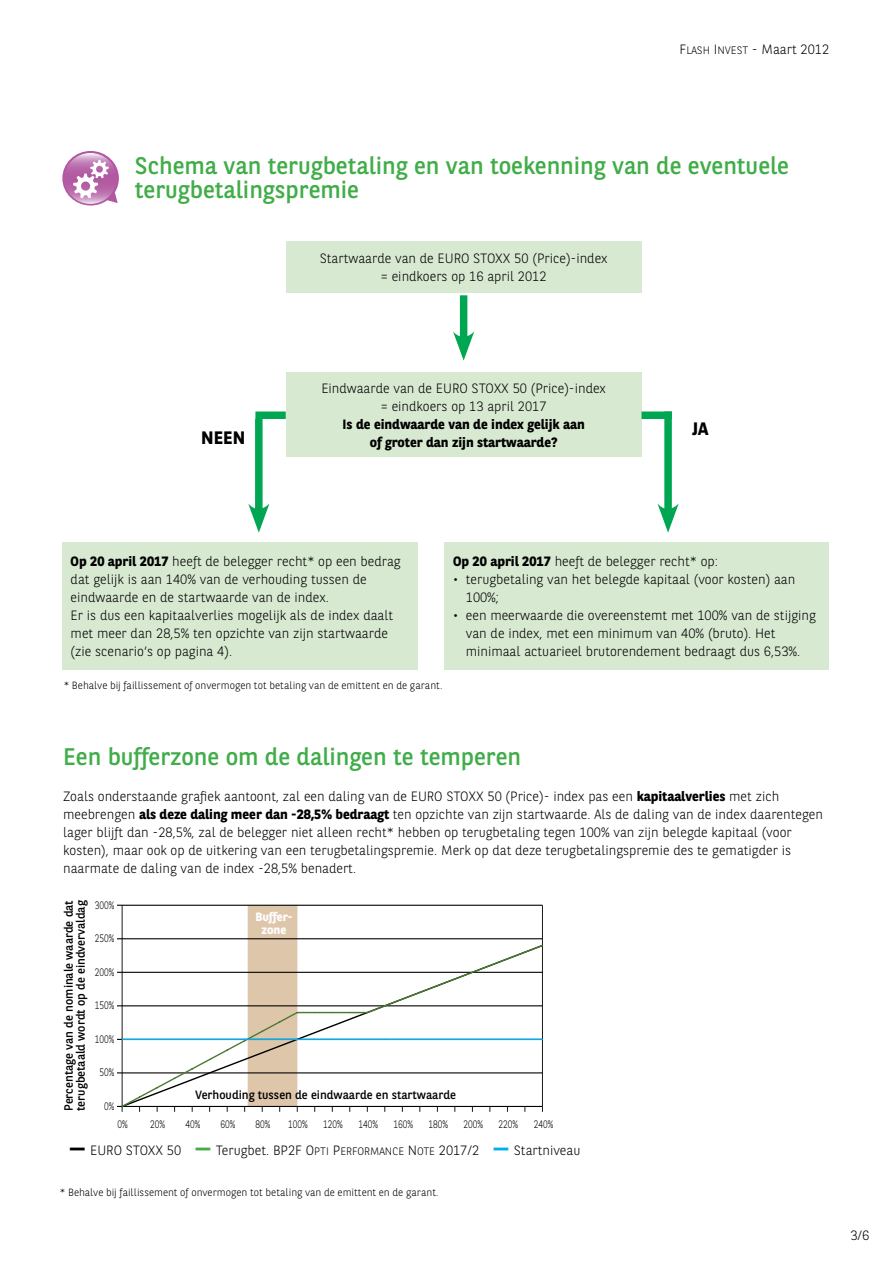
<style>
.page{position:relative;width:893px;height:1263px;background:#fff}
.page>*{position:absolute;margin:0;border:0;box-sizing:border-box;transform-origin:0 0}
.t1{font:24px/24px "BNPP Sans";color:#41ad49}
.t2{font:700 18px "BNPP Sans";color:#000}
.t3{font:300 13.5px/18px "BNPP Sans";color:#000}
.t4{font:700 13.5px/18px "BNPP Sans";color:#000;text-align:center}
.t5{font:12px/12px "BNPP Sans";color:#000}
.t6{font:700 12px/13.5px "BNPP Sans";color:#fff;text-align:center}
.t7{font:300 10.8px "BNPP Sans";color:#000;scale:.81 1}
.t8{font:300 10.5px "BNPP Sans";letter-spacing:.005em;color:#000}
.s1{font-family:"BNPP Sans Light SC800";font-weight:400}
.s2{font-family:"BNPP Sans Light SC800";font-weight:400;font-size:10.8px}
.s3{font-weight:700}
.s4{font-weight:800;font-size:18px}
.s5{font-weight:800;font-size:18px;color:#41ad49}
.s6{font-weight:800;font-size:18px;color:#00aeef}
</style>
<div class="page">
<div style="left:286px;top:241px;width:355px;height:51px;background:#d8e9d2"></div>
<div style="left:286px;top:372px;width:355px;height:85px;background:#d8e9d2"></div>
<div style="left:62px;top:543px;width:356px;height:127px;background:#d8e9d2"></div>
<div style="left:445px;top:543px;width:384px;height:127px;background:#d8e9d2"></div>
<div style="left:460px;top:295px;width:7px;height:49px;background:#00a651"></div>
<svg style="left:453px;top:331px;width:21px;height:30px"></svg>
<div style="left:255px;top:419px;width:8px;height:97px;background:#00a651"></div>
<svg style="left:248px;top:503px;width:21px;height:30px"></svg>
<div style="left:664px;top:411px;width:8px;height:105px;background:#00a651"></div>
<svg style="left:657px;top:503px;width:22px;height:30px"></svg>
<div style="left:255px;top:411px;width:31px;height:8px;background:#00a651"></div>
<div style="left:641px;top:411px;width:31px;height:8px;background:#00a651"></div>
<svg style="left:62px;top:151px;width:57px;height:55px"></svg>
<div style="left:248px;top:905px;width:49px;height:201px;background:#dec6aa"></div>
<hr style="left:122px;top:905px;width:1px;height:201px;background:#000">
<hr style="left:542px;top:905px;width:1px;height:201px;background:#000">
<hr style="left:117px;top:1106px;width:425px;height:1px;background:#000">
<hr style="left:117px;top:1073px;width:425px;height:1px;background:#000">
<hr style="left:117px;top:1039px;width:425px;height:1px;background:#000">
<hr style="left:117px;top:1005px;width:425px;height:1px;background:#000">
<hr style="left:117px;top:972px;width:425px;height:1px;background:#000">
<hr style="left:117px;top:938px;width:425px;height:1px;background:#000">
<hr style="left:117px;top:905px;width:425px;height:1px;background:#000">
<svg style="left:121px;top:944px;width:422px;height:164px"></svg>
<svg style="left:122px;top:1039px;width:420px;height:1px"></svg>
<p class="t3" style="left:680px;top:40px;width:151px"><span class="s1">F</span><span class="s2">LASH</span> <span class="s1">I</span><span class="s2">NVEST</span> - Maart 2012</p>
<h1 class="t1" style="left:135px;top:153px;width:656px">Schema van terugbetaling en van toekenning van de eventuele terugbetalingspremie</h1>
<h2 class="t2" style="left:201px;top:426px;width:45px">NEEN</h2>
<p class="t3" style="left:320px;top:248px;width:289px;text-align:center">Startwaarde van de EURO STOXX 50 (Price)-index = eindkoers op 16 april 2012</p>
<p class="t3" style="left:321px;top:379px;width:286px;text-align:center">Eindwaarde van de EURO STOXX 50 (Price)-index = eindkoers op 13 april 2017</p>
<p class="t4" style="left:343px;top:415px;width:244px">Is de eindwaarde van de index gelijk aan of groter dan zijn startwaarde?</p>
<h2 class="t2" style="left:692px;top:417px;width:17px">JA</h2>
<p class="t3" style="left:71px;top:552px;width:332px"><span class="s3">Op 20 april 2017</span> heeft de belegger recht* op een bedrag dat gelijk is aan 140% van de verhouding tussen de eindwaarde en de startwaarde van de index.<br>Er is dus een kapitaalverlies mogelijk als de index daalt met meer dan 28,5% ten opzichte van zijn startwaarde (zie scenario’s op pagina 4).</p>
<p class="t3" style="left:453px;top:552px;width:266px"><span class="s3">Op 20 april 2017</span> heeft de belegger recht* op:</p>
<p class="t7" style="left:95px;top:559px;width:26px">250%</p>
<p class="t3" style="left:466px;top:570px;width:331px;text-indent:-13px">• terugbetaling van het belegde kapitaal (voor kosten) aan<br>100%;</p>
<p class="t3" style="left:466px;top:606px;width:351px;text-indent:-13px">• een meerwaarde die overeenstemt met 100% van de stijging van de index, met een minimum van 40% (bruto). Het minimaal actuarieel brutorendement bedraagt dus 6,53%.</p>
<p class="t7" style="left:95px;top:593px;width:26px">200%</p>
<p class="t7" style="left:95px;top:628px;width:26px">150%</p>
<p class="t8" style="left:64px;top:678px;width:380px">* Behalve bij faillissement of onvermogen tot betaling van de emittent en de garant.</p>
<h1 class="t1" style="left:63px;top:744px;width:459px">Een bufferzone om de dalingen te temperen</h1>
<p class="t3" style="left:63px;top:787px;width:761px">Zoals onderstaande grafiek aantoont, zal een daling van de EURO STOXX 50 (Price)- index pas een <span class="s3">kapitaalverlies</span> met zich meebrengen <span class="s3">als deze daling meer dan -28,5% bedraagt</span> ten opzichte van zijn startwaarde. Als de daling van de index daarentegen lager blijft dan -28,5%, zal de belegger niet alleen recht* hebben op terugbetaling tegen 100% van zijn belegde kapitaal (voor kosten), maar ook op de uitkering van een terugbetalingspremie. Merk op dat deze terugbetalingspremie des te gematigder is naarmate de daling van de index -28,5% benadert.</p>
<p class="t5" style="left:62px;top:1111px;width:212px;rotate:-90deg">Percentage van de nominale waarde dat terugbetaald wordt op de eindvervaldag</p>
<p class="t7" style="left:95px;top:897px;width:26px">300%</p>
<p class="t7" style="left:95px;top:931px;width:26px">250%</p>
<p class="t7" style="left:95px;top:964px;width:26px">200%</p>
<p class="t7" style="left:95px;top:998px;width:26px">150%</p>
<p class="t7" style="left:95px;top:1032px;width:26px">100%</p>
<p class="t7" style="left:99px;top:1065px;width:20px">50%</p>
<p class="t7" style="left:104px;top:1099px;width:14px">0%</p>
<p class="t6" style="left:255px;top:909px;width:39px">Buffer&shy;zone</p>
<p class="t5" style="left:195px;top:1088px;width:262px">Verhouding tussen de eindwaarde en startwaarde</p>
<p class="t7" style="left:118px;top:1117px;width:14px">0%</p>
<p class="t7" style="left:150px;top:1117px;width:20px">20%</p>
<p class="t7" style="left:185px;top:1117px;width:20px">40%</p>
<p class="t7" style="left:220px;top:1117px;width:20px">60%</p>
<p class="t7" style="left:255px;top:1117px;width:20px">80%</p>
<p class="t7" style="left:288px;top:1117px;width:26px">100%</p>
<p class="t7" style="left:323px;top:1117px;width:26px">120%</p>
<p class="t7" style="left:358px;top:1117px;width:26px">140%</p>
<p class="t7" style="left:393px;top:1117px;width:26px">160%</p>
<p class="t7" style="left:428px;top:1117px;width:26px">180%</p>
<p class="t7" style="left:464px;top:1117px;width:26px">200%</p>
<p class="t7" style="left:499px;top:1117px;width:26px">220%</p>
<p class="t7" style="left:534px;top:1117px;width:26px">240%</p>
<p class="t3" style="left:69px;top:1140px;width:37px"><span class="s4">—</span> Euro</p>
<p class="t3" style="left:126px;top:1140px;width:16px">Stoxx</p>
<p class="t3" style="left:167px;top:1140px;width:415px">50 <span class="s5">—</span> Terugbet. <span class="s1">BP2F O</span><span class="s2">PTI</span> <span class="s1">P</span><span class="s2">ERFO RMANCE</span> <span class="s1">N</span> <span class="s2">OTE</span> 2017/2 <span class="s6">—</span> Startniveau</p>
<p class="t8" style="left:60px;top:1185px;width:380px">* Behalve bij faillissement of onvermogen tot betaling van de emittent en de garant.</p>
<p class="t3" style="left:850px;top:1225px;width:20px">3/6</p>
</div>
